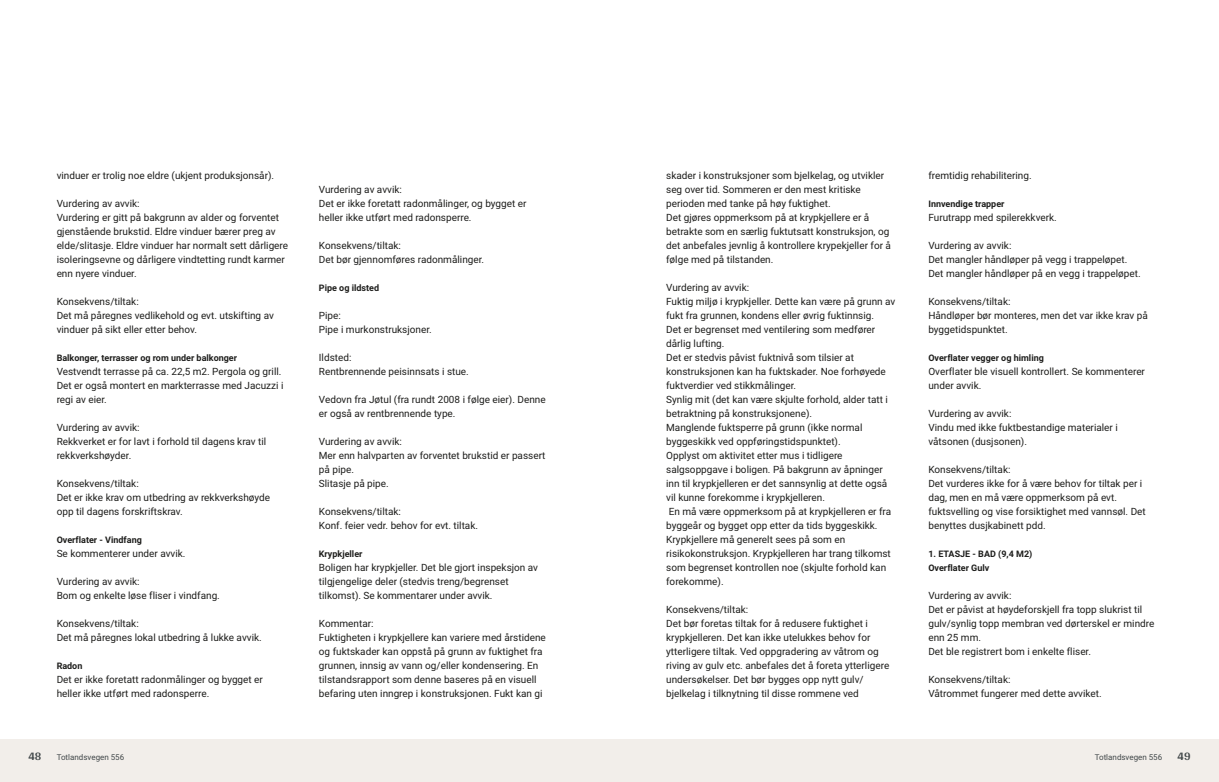
<style>
.page{position:relative;width:1219px;height:782px;background:#fff}
.page>*{position:absolute;margin:0;border:0;box-sizing:border-box;transform-origin:0 0}
.t1{font:700 12px "Arya";color:#414749}
.t2{font:10px/14px "Roboto Vitec";color:#1d1d1b}
.t3{font:700 9px/14px "Roboto Vitec";color:#1d1d1b}
.t4{font:8px "Roboto Vitec";color:#414749}
</style>
<div class="page">
<div style="left:0;top:739px;width:612px;height:42px;background:#f2eeea"></div>
<div style="left:607px;top:739px;width:612px;height:42px;background:#f2eeea"></div>
<p class="t2" style="left:57px;top:167px;width:219px">vinduer er trolig noe eldre (ukjent produksjonsår).</p>
<p class="t2" style="left:57px;top:195px;width:233px">Vurdering av avvik:<br>Vurdering er gitt på bakgrunn av alder og forventet gjenstående brukstid. Eldre vinduer bærer preg av elde/slitasje. Eldre vinduer har normalt sett dårligere isoleringsevne og dårligere vindtetting rundt karmer enn nyere vinduer.</p>
<p class="t2" style="left:57px;top:293px;width:219px">Konsekvens/tiltak:<br>Det må påregnes vedlikehold og evt. utskifting av vinduer på sikt eller etter behov.</p>
<p class="t3" style="left:57px;top:350px;width:182px">Balkonger, terrasser og rom under balkonger</p>
<p class="t2" style="left:57px;top:363px;width:228px">Vestvendt terrasse på ca. 22,5 m2. Pergola og grill.<br>Det er også montert en markterrasse med Jacuzzi i regi av eier.</p>
<p class="t2" style="left:57px;top:419px;width:211px">Vurdering av avvik:<br>Rekkverket er for lavt i forhold til dagens krav til rekkverkshøyder.</p>
<p class="t2" style="left:57px;top:475px;width:215px">Konsekvens/tiltak:<br>Det er ikke krav om utbedring av rekkverkshøyde opp til dagens forskriftskrav.</p>
<p class="t3" style="left:57px;top:532px;width:87px">Overflater ‑ Vindfang</p>
<p class="t2" style="left:57px;top:545px;width:130px">Se kommenterer under avvik.</p>
<p class="t2" style="left:57px;top:573px;width:165px">Vurdering av avvik:<br>Bom og enkelte løse fliser i vindfang.</p>
<p class="t2" style="left:57px;top:615px;width:207px">Konsekvens/tiltak:<br>Det må påregnes lokal utbedring å lukke avvik.</p>
<p class="t3" style="left:57px;top:658px;width:27px">Radon</p>
<p class="t2" style="left:57px;top:671px;width:208px">Det er ikke foretatt radonmålinger og bygget er heller ikke utført med radonsperre.</p>
<p class="t1" style="left:28px;top:749px;width:15px">48</p>
<p class="t4" style="left:57px;top:751px;width:69px">Totlandsvegen 556</p>
<p class="t2" style="left:319px;top:181px;width:209px">Vurdering av avvik:<br>Det er ikke foretatt radonmålinger, og bygget er heller ikke utført med radonsperre.</p>
<p class="t2" style="left:319px;top:237px;width:167px">Konsekvens/tiltak:<br>Det bør gjennomføres radonmålinger.</p>
<p class="t3" style="left:319px;top:280px;width:62px">Pipe og ildsted</p>
<p class="t2" style="left:319px;top:307px;width:114px">Pipe:<br>Pipe i murkonstruksjoner.</p>
<p class="t2" style="left:319px;top:349px;width:151px">Ildsted:<br>Rentbrennende peisinnsats i stue.</p>
<p class="t2" style="left:319px;top:391px;width:228px">Vedovn fra Jøtul (fra rundt 2008 i følge eier). Denne er også av rentbrennende type.</p>
<p class="t2" style="left:319px;top:433px;width:228px">Vurdering av avvik:<br>Mer enn halvparten av forventet brukstid er passert på pipe.<br>Slitasje på pipe.</p>
<p class="t2" style="left:319px;top:503px;width:161px">Konsekvens/tiltak:<br>Konf. feier vedr. behov for evt. tiltak.</p>
<p class="t3" style="left:319px;top:546px;width:45px">Krypkjeller</p>
<p class="t2" style="left:319px;top:559px;width:221px">Boligen har krypkjeller. Det ble gjort inspeksjon av tilgjengelige deler (stedvis treng/begrenset tilkomst). Se kommentarer under avvik.</p>
<p class="t2" style="left:319px;top:615px;width:228px">Kommentar:<br>Fuktigheten i krypkjellere kan variere med årstidene og fuktskader kan oppstå på grunn av fuktighet fra grunnen, innsig av vann og/eller kondensering. En tilstandsrapport som denne baseres på en visuell befaring uten inngrep i konstruksjonen. Fukt kan gi</p>
<p class="t2" style="left:666px;top:167px;width:226px">skader i konstruksjoner som bjelkelag, og utvikler seg over tid. Sommeren er den mest kritiske perioden med tanke på høy fuktighet.<br>Det gjøres oppmerksom på at krypkjellere er å betrakte som en særlig fuktutsatt konstruksjon, og det anbefales jevnlig å kontrollere krypekjeller for å følge med på tilstanden.</p>
<p class="t2" style="left:666px;top:279px;width:231px">Vurdering av avvik:<br>Fuktig miljø i krypkjeller. Dette kan være på grunn av fukt fra grunnen, kondens eller øvrig fuktinnsig.<br>Det er begrenset med ventilering som medfører dårlig lufting.<br>Det er stedvis påvist fuktnivå som tilsier at konstruksjonen kan ha fuktskader. Noe forhøyede fuktverdier ved stikkmålinger.<br>Synlig mit (det kan være skjulte forhold, alder tatt i betraktning på konstruksjonene).<br>Manglende fuktsperre på grunn (ikke normal byggeskikk ved oppføringstidspunktet).<br>Opplyst om aktivitet etter mus i tidligere salgsoppgave i boligen. På bakgrunn av åpninger inn til krypkjelleren er det sannsynlig at dette også vil kunne forekomme i krypkjelleren.<br>En må være oppmerksom på at krypkjelleren er fra byggeår og bygget opp etter da tids byggeskikk.<br>Krypkjellere må generelt sees på som en risikokonstruksjon. Krypkjelleren har trang tilkomst som begrenset kontrollen noe (skjulte forhold kan forekomme).</p>
<p class="t2" style="left:666px;top:601px;width:225px">Konsekvens/tiltak:<br>Det bør foretas tiltak for å redusere fuktighet i krypkjelleren. Det kan ikke utelukkes behov for ytterligere tiltak. Ved oppgradering av våtrom og riving av gulv etc. anbefales det å foreta ytterligere undersøkelser. Det bør bygges opp nytt gulv/ bjelkelag i tilknytning til disse rommene ved</p>
<p class="t2" style="left:928px;top:167px;width:105px">fremtidig rehabilitering.</p>
<p class="t3" style="left:928px;top:196px;width:78px">Innvendige trapper</p>
<p class="t2" style="left:928px;top:209px;width:130px">Furutrapp med spilerekkverk.</p>
<p class="t2" style="left:928px;top:237px;width:214px">Vurdering av avvik:<br>Det mangler håndløper på vegg i trappeløpet.<br>Det mangler håndløper på en vegg i trappeløpet.</p>
<p class="t2" style="left:928px;top:293px;width:221px">Konsekvens/tiltak:<br>Håndløper bør monteres, men det var ikke krav på byggetidspunktet.</p>
<p class="t3" style="left:928px;top:350px;width:117px">Overflater vegger og himling</p>
<p class="t2" style="left:928px;top:363px;width:218px">Overflater ble visuell kontrollert. Se kommenterer under avvik.</p>
<p class="t2" style="left:928px;top:405px;width:191px">Vurdering av avvik:<br>Vindu med ikke fuktbestandige materialer i våtsonen (dusjsonen).</p>
<p class="t2" style="left:928px;top:461px;width:219px">Konsekvens/tiltak:<br>Det vurderes ikke for å være behov for tiltak per i dag, men en må være oppmerksom på evt. fuktsvelling og vise forsiktighet med vannsøl. Det benyttes dusjkabinett pdd.</p>
<p class="t3" style="left:928px;top:546px;width:105px">1. ETASJE ‑ BAD (9,4 M2)<br>Overflater Gulv</p>
<p class="t2" style="left:928px;top:587px;width:227px">Vurdering av avvik:<br>Det er påvist at høydeforskjell fra topp slukrist til gulv/synlig topp membran ved dørterskel er mindre enn 25 mm.<br>Det ble registrert bom i enkelte fliser.</p>
<p class="t2" style="left:928px;top:671px;width:175px">Konsekvens/tiltak:<br>Våtrommet fungerer med dette avviket.</p>
<p class="t4" style="left:1095px;top:751px;width:69px">Totlandsvegen 556</p>
<p class="t1" style="left:1177px;top:749px;width:15px">49</p>
</div>
